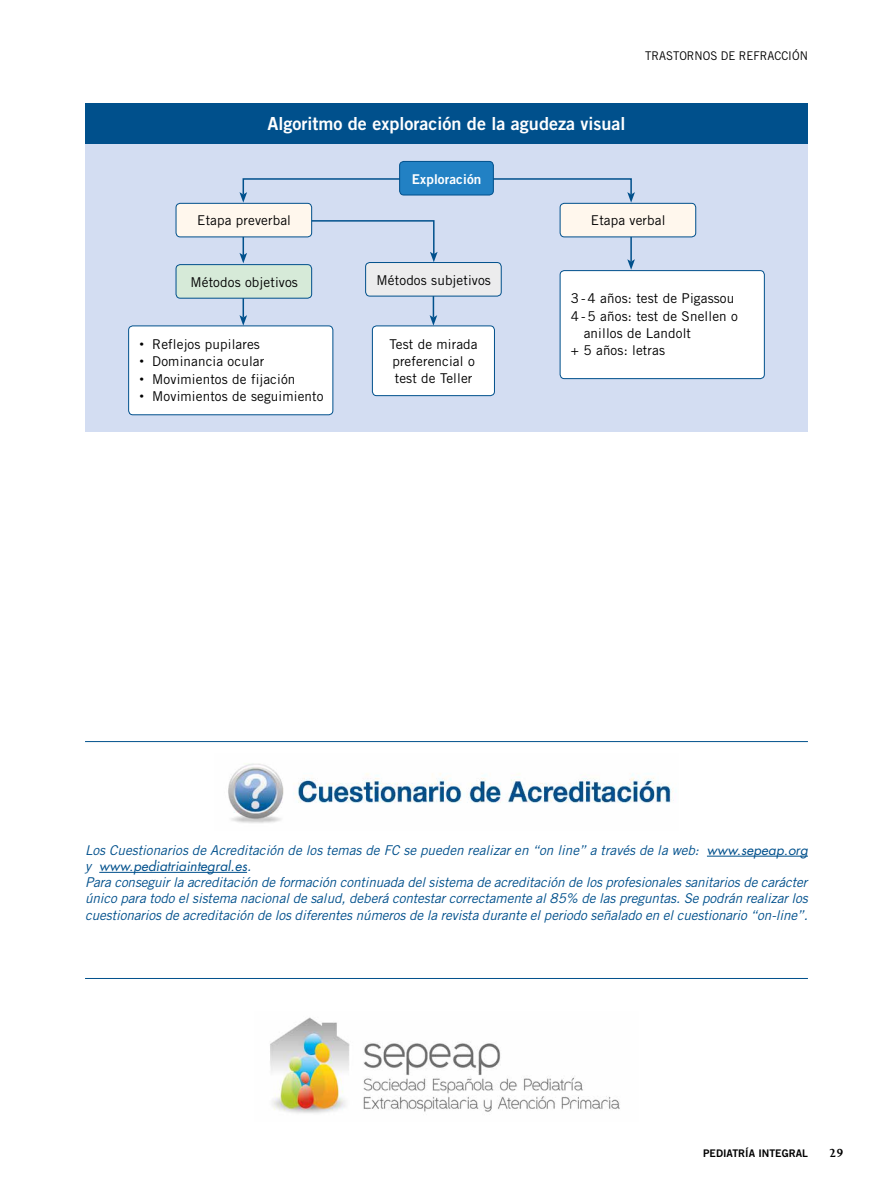
<style>
.page{position:relative;width:893px;height:1191px;background:#fff}
.page>*{position:absolute;margin:0;border:0;box-sizing:border-box;transform-origin:0 0}
.t1{font:18px "Trade Gothic Bold Two";color:#fff}
.t2{font:italic 13.5px/16.2px "Trade Gothic";color:#00508c;text-align:justify}
.t3{font:13.5px/17.2px "Trade Gothic";letter-spacing:.01em;color:#000}
.t4{font:italic 13.5px "Futura";color:#00508c}
.t5{font:13.5px "Trade Gothic Bold Two";letter-spacing:.01em;color:#fff}
.t6{font:700 13.5px "Joanna MT Std";color:#000}
.t7{font:12px "Trade Gothic";color:#000;scale:.95 1}
.t8{font:10.5px "Trade Gothic Bold Two";color:#000}
.s1{font-family:"Adobe Caslon Pro"}
.s2{font-family:"Futura"}
.s3{font-family:"Trade Gothic"}
</style>
<div class="page">
<div style="left:85px;top:140px;width:723px;height:292px;background:#d3ddf2"></div>
<div style="left:85px;top:103px;width:723px;height:40px;background:#00508c"></div>
<svg style="left:239px;top:237px;width:8px;height:26px"></svg>
<svg style="left:239px;top:298px;width:8px;height:28px"></svg>
<svg style="left:430px;top:296px;width:7px;height:30px"></svg>
<hr style="left:630px;top:229px;width:2px;height:32px;background:#00508c">
<svg style="left:627px;top:259px;width:8px;height:11px"></svg>
<div style="left:243px;top:178px;width:389px;height:17px;border:2px solid #00508c"></div>
<svg style="left:239px;top:192px;width:8px;height:11px"></svg>
<svg style="left:627px;top:192px;width:8px;height:11px"></svg>
<svg style="left:301px;top:217px;width:137px;height:45px"></svg>
<div style="left:400px;top:161px;width:93px;height:34px;background:#2281c4;border-radius:4px"></div>
<div style="left:399px;top:161px;width:95px;height:34px;border:1px solid #00508c;border-radius:4px"></div>
<div style="left:372px;top:326px;width:122px;height:69px;background:#fff;border-radius:4px"></div>
<div style="left:372px;top:326px;width:123px;height:70px;border:1px solid #00508c;border-radius:4px"></div>
<div style="left:176px;top:203px;width:136px;height:34px;background:#fff7ed;border-radius:4px"></div>
<div style="left:176px;top:203px;width:136px;height:34px;border:1px solid #00508c;border-radius:4px"></div>
<div style="left:560px;top:203px;width:136px;height:34px;background:#fff7ed;border-radius:4px"></div>
<div style="left:560px;top:203px;width:136px;height:34px;border:1px solid #00508c;border-radius:4px"></div>
<div style="left:129px;top:326px;width:204px;height:89px;background:#fff;border-radius:4px"></div>
<div style="left:128px;top:326px;width:205px;height:89px;border:1px solid #00508c;border-radius:4px"></div>
<div style="left:560px;top:271px;width:204px;height:107px;background:#fff;border-radius:4px"></div>
<div style="left:560px;top:270px;width:205px;height:109px;border:1px solid #00508c;border-radius:4px"></div>
<div style="left:176px;top:265px;width:136px;height:33px;background:#d6ead8;border-radius:4px"></div>
<div style="left:176px;top:264px;width:136px;height:34px;border:1px solid #00508c;border-radius:4px"></div>
<div style="left:366px;top:262px;width:135px;height:34px;background:#ececed;border-radius:4px"></div>
<div style="left:365px;top:262px;width:136px;height:34px;border:1px solid #00508c;border-radius:4px"></div>
<hr style="left:707px;top:856px;width:101px;height:1px;background:#00508c">
<hr style="left:99px;top:872px;width:148px;height:1px;background:#00508c">
<img style="left:228px;top:763px;width:448px;height:60px">
<hr style="left:85px;top:741px;width:723px;height:1px;background:#00508c">
<hr style="left:85px;top:978px;width:723px;height:1px;background:#00508c">
<img style="left:270px;top:1017px;width:350px;height:96px">
<p class="t7" style="left:645px;top:49px;width:173px">Trastornos de refracción</p>
<h1 class="t1" style="left:267px;top:113px;width:359px">Algoritmo de exploración de la agudeza visual</h1>
<p class="t5" style="left:412px;top:170px;width:71px">Exploración</p>
<p class="t3" style="left:197px;top:212px;width:95px">Etapa preverbal</p>
<p class="t3" style="left:591px;top:212px;width:76px">Etapa verbal</p>
<p class="t3" style="left:190px;top:273px;width:109px">Métodos objetivos</p>
<p class="t3" style="left:377px;top:271px;width:116px">Métodos subjetivos</p>
<p class="t3" style="left:140px;top:335px;width:122px"><span class="s1">•</span> Reflejos pupilares</p>
<p class="t3" style="left:140px;top:353px;width:126px"><span class="s1">•</span> Dominancia ocular</p>
<p class="t3" style="left:140px;top:370px;width:157px"><span class="s1">•</span> Movimientos de fijación</p>
<p class="t3" style="left:140px;top:387px;width:186px"><span class="s1">•</span> Movimientos de seguimiento</p>
<p class="t3" style="left:389px;top:335px;width:90px">Test de mirada preferencial o test de Teller</p>
<p class="t3" style="left:571px;top:290px;width:165px">3-4 años: test de Pigassou</p>
<p class="t3" style="left:571px;top:307px;width:168px">4-5 años: test de Snellen o</p>
<p class="t3" style="left:584px;top:324px;width:109px">anillos de Landolt</p>
<p class="t3" style="left:571px;top:341px;width:96px">+ 5 años: letras</p>
<p class="t2" style="left:85px;top:841px;width:724px">Los Cuestionarios de Acreditación de los temas de FC se pueden realizar en “on line” a través de la web: <span class="s2">www.sepeap.org</span></p>
<p class="t4" style="left:85px;top:857px;width:168px"><span class="s3">y</span> www.pediatriaintegral.es<span class="s3">.</span></p>
<p class="t2" style="left:85px;top:874px;width:724px">Para conseguir la acreditación de formación continuada del sistema de acreditación de los profesionales sanitarios de carácter único para todo el sistema nacional de salud, deberá contestar correctamente al 85% de las preguntas. Se podrán realizar los cuestionarios de acreditación de los diferentes números de la revista durante el periodo señalado en el cuestionario “on-line”.</p>
<p class="t8" style="left:703px;top:1146px;width:106px">PEDIATRÍA INTEGRAL</p>
<p class="t6" style="left:829px;top:1145px;width:16px">29</p>
</div>
